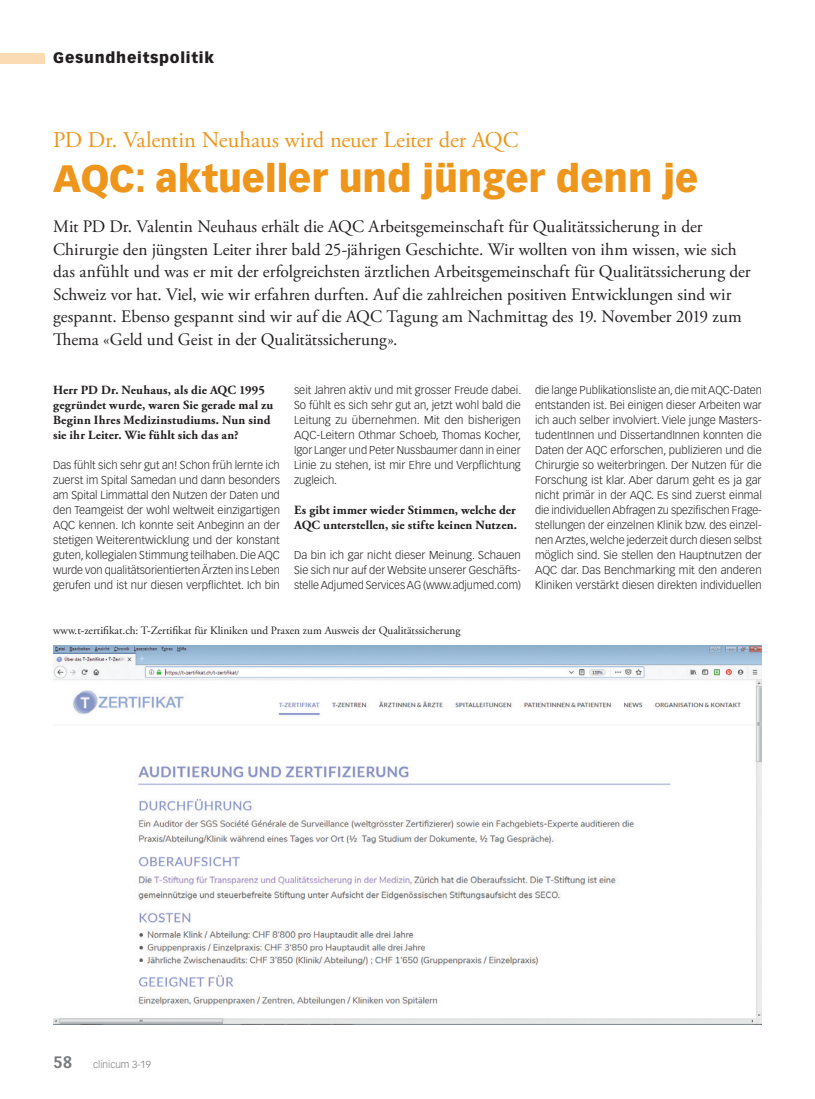
<style>
.page{position:relative;width:815px;height:1099px;background:#fff}
.page>*{position:absolute;margin:0;border:0;box-sizing:border-box;transform-origin:0 0}
.Titel_GP{font:900 37.5px "Vectora LT Std";color:#ee961c}
.Obertitel_GP{font:22.5px "Adobe Garamond Pro";letter-spacing:-.01em;color:#ee961c}
.Lead{font:17.5px/22.5px "Adobe Garamond Pro";color:#231f20}
.t1{font:900 15px "Vectora LT Std";letter-spacing:.05em;color:#231f20}
.Interviewfragen_ohne{font:700 12.5px/15px "Adobe Garamond Pro";letter-spacing:.01em;color:#231f20}
.Lauftext{font:300 11.25px/15px "Vectora LT Std";color:#231f20;text-align:justify}
.Legende{font:11.25px "Adobe Garamond Pro";color:#231f20}
.t2{font:300 10px "Vectora LT Std";color:#76787b}
.s1{font-weight:700;font-size:16.25px}
</style>
<div class="page">
<div style="left:0;top:53px;width:45px;height:10px;background:#fbdbb3"></div>
<img style="left:53px;top:645px;width:709px;height:379px">
<h3 class="t1" style="left:53px;top:49px;width:162px">Gesundheitspolitik</h3>
<p class="Obertitel_GP" style="left:53px;top:126px;width:467px">PD Dr. Valentin Neuhaus wird neuer Leiter der AQC</p>
<p class="Titel_GP" style="left:53px;top:155px;width:646px">AQC: aktueller und jünger denn je</p>
<p class="Lead" style="left:53px;top:216px;width:699px">Mit PD Dr. Valentin Neuhaus erhält die AQC Arbeitsgemeinschaft für Qualitätssicherung in der Chirurgie den jüngsten Leiter ihrer bald 25-jährigen Geschichte. Wir wollten von ihm wissen, wie sich das anfühlt und was er mit der erfolgreichsten ärztlichen Arbeitsgemeinschaft für Qualitätssicherung der Schweiz vor hat. Viel, wie wir erfahren durften. Auf die zahlreichen positiven Entwicklungen sind wir gespannt. Ebenso gespannt sind wir auf die AQC Tagung am Nachmittag des 19. November 2019 zum Thema «Geld und Geist in der Qualitätssicherung».</p>
<p class="Interviewfragen_ohne" style="left:53px;top:383px;width:222px">Herr PD Dr. Neuhaus, als die AQC 1995 gegründet wurde, waren Sie gerade mal zu Beginn Ihres Medizinstudiums. Nun sind sie ihr Leiter. Wie fühlt sich das an?</p>
<p class="Lauftext" style="left:53px;top:458px;width:228px">Das fühlt sich sehr gut an! Schon früh lernte ich zuerst im Spital Samedan und dann besonders am Spital Limmattal den Nutzen der Daten und den Teamgeist der wohl weltweit einzigartigen AQC kennen. Ich konnte seit Anbeginn an der stetigen Weiterentwicklung und der konstant guten, kollegialen Stimmung teilhaben. Die AQC wurde von qualitätsorientierten Ärzten ins Leben gerufen und ist nur diesen verpflichtet. Ich bin</p>
<p class="Lauftext" style="left:294px;top:383px;width:229px">seit Jahren aktiv und mit grosser Freude dabei.<br>So fühlt es sich sehr gut an, jetzt wohl bald die Leitung zu übernehmen. Mit den bisherigen AQC-Leitern Othmar Schoeb, Thomas Kocher, Igor Langer und Peter Nussbaumer dann in einer Linie zu stehen, ist mir Ehre und Verpflichtung zugleich.</p>
<p class="Interviewfragen_ohne" style="left:294px;top:503px;width:224px">Es gibt immer wieder Stimmen, welche der<br>AQC unterstellen, sie stifte keinen Nutzen.</p>
<p class="Lauftext" style="left:294px;top:548px;width:228px">Da bin ich gar nicht dieser Meinung. Schauen Sie sich nur auf der Website unserer Geschäfts&shy;stelle Adjumed Services AG (www.adjumed.com)</p>
<p class="Lauftext" style="left:535px;top:383px;width:228px">die lange Publikationsliste an, die mit AQC-Daten entstanden ist. Bei einigen dieser Arbeiten war ich auch selber involviert. Viele junge Masters&shy;tudentInnen und DissertandInnen konnten die Daten der AQC erforschen, publizieren und die Chirurgie so weiterbringen. Der Nutzen für die Forschung ist klar. Aber darum geht es ja gar nicht primär in der AQC. Es sind zuerst einmal die individuellen Abfragen zu spezifischen Frage&shy;stellungen der einzelnen Klinik bzw. des einzel&shy;nen Arztes, welche jederzeit durch diesen selbst möglich sind. Sie stellen den Hauptnutzen der AQC dar. Das Benchmarking mit den anderen Kliniken verstärkt diesen direkten individuellen</p>
<p class="Legende" style="left:53px;top:624px;width:409px">www.t-zertifikat.ch: T-Zertifikat für Kliniken und Praxen zum Ausweis der Qualitätssicherung</p>
<p class="t2" style="left:53px;top:1058px;width:99px"><span class="s1">58</span> clinicum 3-19</p>
</div>
